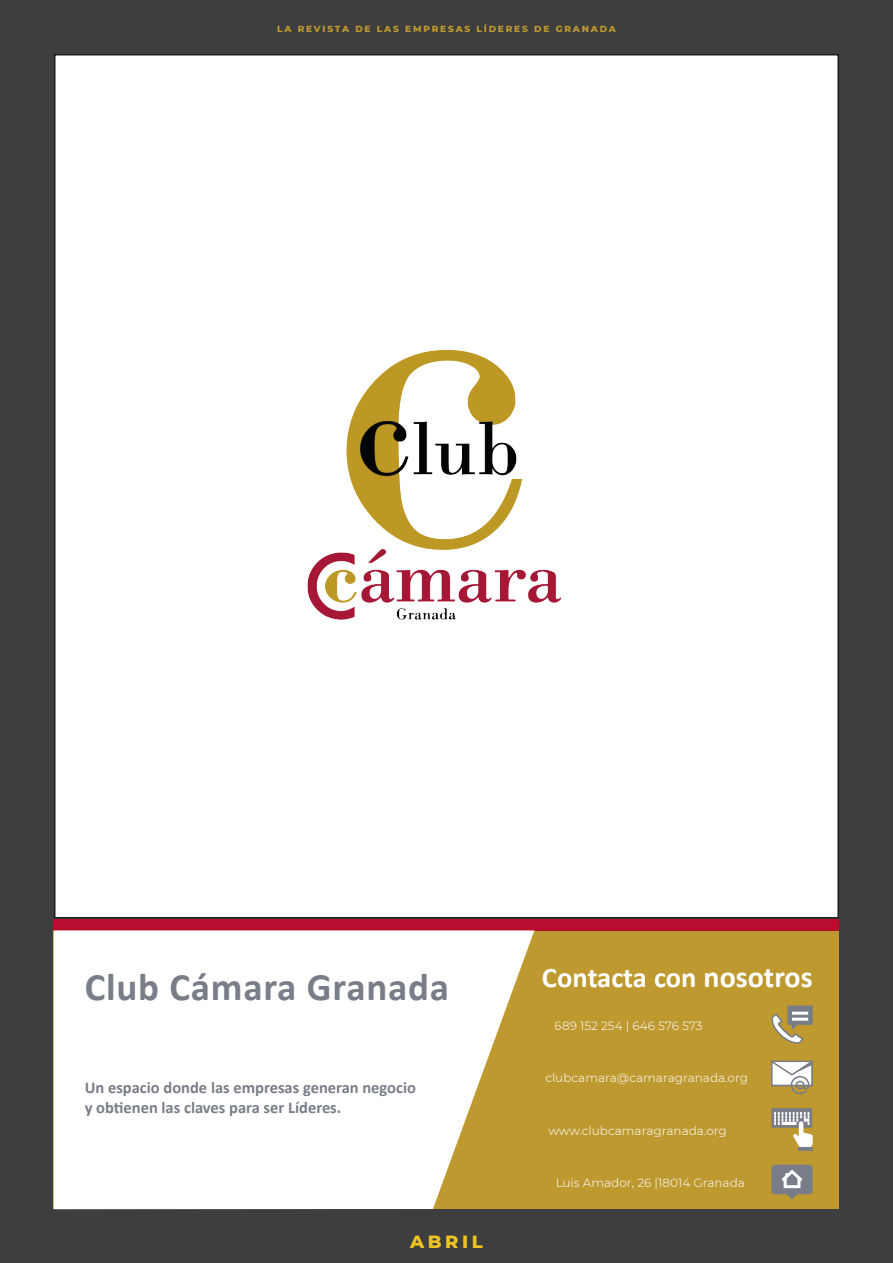
<style>
.page{position:relative;width:893px;height:1263px;background:#3e3e3e}
.page>*{position:absolute;margin:0;border:0;box-sizing:border-box;transform-origin:0 0}
.t1{font:700 39px "Calibri";letter-spacing:.02em;color:#787d87}
.t2{font:700 28.5px "Calibri";color:#fff}
.t3{font:800 18px "Montserrat";letter-spacing:.2em;color:#edc221}
.t4{font:700 16.5px "Calibri";color:#787d87}
.t5{font:12px "Montserrat";color:#fff}
.t6{font:800 9px "Montserrat";letter-spacing:.2em;color:#bd992f}
.s1{font-size:30px}
</style>
<div class="page">
<div style="left:54px;top:930px;width:785px;height:279px;background:#bd992f"></div>
<div style="left:54px;top:919px;width:785px;height:11px;background:#ba0c2f"></div>
<svg style="left:54px;top:930px;width:480px;height:279px;background:#f8f4e9"></svg>
<svg style="left:771px;top:1006px;width:42px;height:38px"></svg>
<hr style="left:792px;top:1012px;width:16px;height:3px;background:#fff">
<hr style="left:792px;top:1018px;width:16px;height:3px;background:#fff">
<svg style="left:771px;top:1165px;width:42px;height:34px"></svg>
<svg style="left:771px;top:1060px;width:42px;height:34px"></svg>
<svg style="left:771px;top:1108px;width:42px;height:39px"></svg>
<hr style="left:798px;top:1147px;width:15px;height:4px;background:#787d87">
<div style="left:55px;top:55px;width:783px;height:863px;background:#fff"></div>
<img style="left:307px;top:349px;width:255px;height:271px">
<p class="t6" style="left:277px;top:22px;width:340px">LA REVISTA DE LAS EMPRESAS LÍDERES DE GRANADA</p>
<p class="t1" style="left:85px;top:959px;width:366px">Club Cámara Granada</p>
<p class="t4" style="left:85px;top:1076px;width:333px">Un espacio donde las empresas generan negocio</p>
<p class="t4" style="left:85px;top:1096px;width:258px">y obtienen las claves para ser Líderes.</p>
<p class="t3" style="left:410px;top:1228px;width:74px">ABRIL</p>
<p class="t2" style="left:542px;top:957px;width:273px">Contacta con <span class="s1">nosotros</span></p>
<p class="t5" style="left:555px;top:1017px;width:149px">689 152 254 | 646 576 573</p>
<p class="t5" style="left:545px;top:1069px;width:204px">clubcamara@camaragranada.org</p>
<p class="t5" style="left:548px;top:1122px;width:180px">www.clubcamaragranada.org</p>
<p class="t5" style="left:556px;top:1174px;width:191px">Luis Amador, 26 |18014 Granada</p>
</div>
